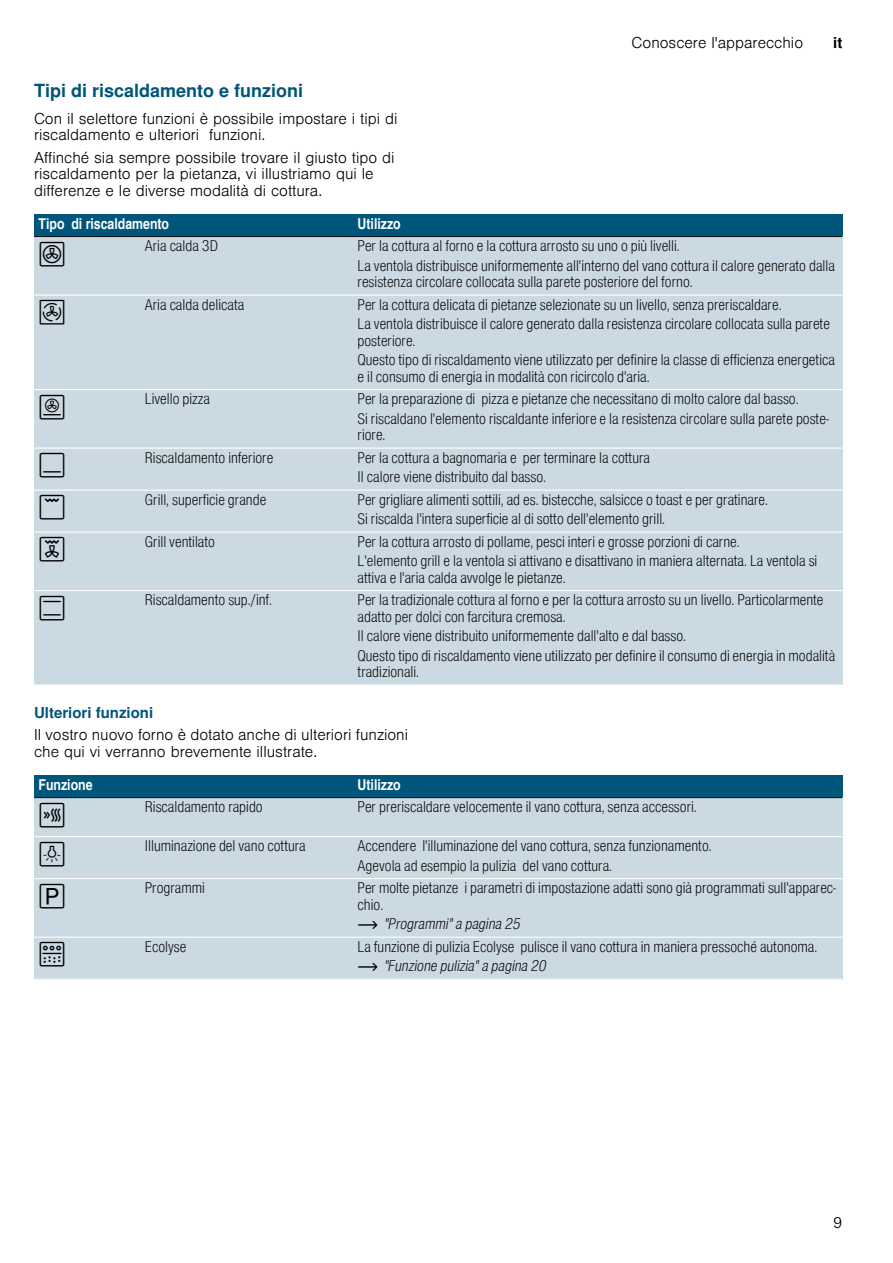
<style>
.page{position:relative;width:893px;height:1263px;background:#fff}
.page>*{position:absolute;margin:0;border:0;box-sizing:border-box;transform-origin:0 0}
.t1{font:27px "BSH Symb PH2";color:#000}
.t2{font:27px "BSH Symb PH3";color:#000}
.t3{font:700 18px "Nimbus San L";color:#00567a}
.t4{font:15px/19.5px "Nimbus San L Lig Con";color:#000}
.t5{font:300 15px/16.5px "Nimbus San L";color:#000}
.t6{font:15px "Nimbus San L Lig Con Ita";color:#000}
.t7{font:15px "Nimbus San L Bol Con";color:#fff}
.t8{font:700 15px "Nimbus San L";color:#00567a}
.t9{font:700 15px "Nimbus San L";color:#000}
.s1{font-family:"BSH Symb PH1"}
</style>
<div class="page">
<div style="left:34px;top:214px;width:319px;height:23px;background:#00567a"></div>
<div style="left:353px;top:214px;width:489px;height:23px;background:#00567a"></div>
<div style="left:34px;top:237px;width:106px;height:58px;background:#cbd9e3"></div>
<div style="left:140px;top:237px;width:213px;height:58px;background:#cbd9e3"></div>
<div style="left:353px;top:237px;width:489px;height:58px;background:#cbd9e3"></div>
<div style="left:34px;top:295px;width:106px;height:95px;background:#cbd9e3"></div>
<div style="left:140px;top:295px;width:213px;height:95px;background:#cbd9e3"></div>
<div style="left:353px;top:295px;width:489px;height:95px;background:#cbd9e3"></div>
<div style="left:34px;top:390px;width:106px;height:58px;background:#cbd9e3"></div>
<div style="left:140px;top:390px;width:213px;height:58px;background:#cbd9e3"></div>
<div style="left:353px;top:390px;width:489px;height:58px;background:#cbd9e3"></div>
<div style="left:34px;top:448px;width:106px;height:42px;background:#cbd9e3"></div>
<div style="left:140px;top:448px;width:213px;height:42px;background:#cbd9e3"></div>
<div style="left:353px;top:448px;width:489px;height:42px;background:#cbd9e3"></div>
<div style="left:34px;top:490px;width:106px;height:42px;background:#cbd9e3"></div>
<div style="left:140px;top:490px;width:213px;height:42px;background:#cbd9e3"></div>
<div style="left:353px;top:490px;width:489px;height:42px;background:#cbd9e3"></div>
<div style="left:34px;top:532px;width:106px;height:59px;background:#cbd9e3"></div>
<div style="left:140px;top:532px;width:213px;height:59px;background:#cbd9e3"></div>
<div style="left:353px;top:532px;width:489px;height:59px;background:#cbd9e3"></div>
<div style="left:34px;top:591px;width:106px;height:94px;background:#cbd9e3"></div>
<div style="left:140px;top:591px;width:213px;height:94px;background:#cbd9e3"></div>
<div style="left:353px;top:591px;width:489px;height:94px;background:#cbd9e3"></div>
<hr style="left:34px;top:236px;width:808px;height:1px;background:#000">
<hr style="left:34px;top:294px;width:808px;height:2px;background:#fff">
<hr style="left:34px;top:389px;width:808px;height:1px;background:#fff">
<hr style="left:34px;top:447px;width:808px;height:2px;background:#fff">
<hr style="left:34px;top:489px;width:808px;height:2px;background:#fff">
<hr style="left:34px;top:531px;width:808px;height:2px;background:#fff">
<hr style="left:34px;top:590px;width:808px;height:1px;background:#fff">
<hr style="left:34px;top:684px;width:808px;height:2px;background:#fff">
<div style="left:34px;top:775px;width:319px;height:23px;background:#00567a"></div>
<div style="left:353px;top:775px;width:489px;height:23px;background:#00567a"></div>
<div style="left:34px;top:798px;width:106px;height:39px;background:#cbd9e3"></div>
<div style="left:140px;top:798px;width:213px;height:39px;background:#cbd9e3"></div>
<div style="left:353px;top:798px;width:489px;height:39px;background:#cbd9e3"></div>
<div style="left:34px;top:837px;width:106px;height:42px;background:#cbd9e3"></div>
<div style="left:140px;top:837px;width:213px;height:42px;background:#cbd9e3"></div>
<div style="left:353px;top:837px;width:489px;height:42px;background:#cbd9e3"></div>
<div style="left:34px;top:879px;width:106px;height:58px;background:#cbd9e3"></div>
<div style="left:140px;top:879px;width:213px;height:58px;background:#cbd9e3"></div>
<div style="left:353px;top:879px;width:489px;height:58px;background:#cbd9e3"></div>
<div style="left:34px;top:937px;width:106px;height:42px;background:#cbd9e3"></div>
<div style="left:140px;top:937px;width:213px;height:42px;background:#cbd9e3"></div>
<div style="left:353px;top:937px;width:489px;height:42px;background:#cbd9e3"></div>
<hr style="left:34px;top:797px;width:808px;height:1px;background:#000">
<hr style="left:34px;top:836px;width:808px;height:1px;background:#fff">
<hr style="left:34px;top:878px;width:808px;height:1px;background:#fff">
<hr style="left:34px;top:936px;width:808px;height:2px;background:#fff">
<hr style="left:34px;top:978px;width:808px;height:2px;background:#fff">
<p class="t3" style="left:34px;top:79px;width:271px">Tipi di riscaldamento e funzioni</p>
<p class="t5" style="left:34px;top:109px;width:365px">Con il selettore funzioni è possibile impostare i tipi di riscaldamento e ulteriori funzioni.</p>
<p class="t5" style="left:34px;top:148px;width:362px">Affinché sia sempre possibile trovare il giusto tipo di riscaldamento per la pietanza, vi illustriamo qui le differenze e le diverse modalità di cottura.</p>
<p class="t5" style="left:631px;top:33px;width:173px">Conoscere l'apparecchio</p>
<p class="t9" style="left:833px;top:34px;width:11px">it</p>
<p class="t7" style="left:39px;top:214px;width:132px">Tipo di riscaldamento</p>
<p class="t7" style="left:357px;top:214px;width:45px">Utilizzo</p>
<h1 class="t1" style="left:39px;top:239px;width:29px">:</h1>
<p class="t4" style="left:145px;top:235px;width:75px">Aria calda 3D</p>
<p class="t4" style="left:357px;top:235px;width:479px">Per la cottura al forno e la cottura arrosto su uno o più livelli.<br>La ventola distribuisce uniformemente all'interno del vano cottura il calore generato dalla</p>
<p class="t4" style="left:357px;top:271px;width:336px">resistenza circolare collocata sulla parete posteriore del forno.</p>
<h1 class="t2" style="left:39px;top:298px;width:29px">7</h1>
<p class="t4" style="left:145px;top:294px;width:101px">Aria calda delicata</p>
<p class="t4" style="left:357px;top:294px;width:474px">Per la cottura delicata di pietanze selezionate su un livello, senza preriscaldare.<br>La ventola distribuisce il calore generato dalla resistenza circolare collocata sulla parete</p>
<p class="t4" style="left:357px;top:330px;width:479px">posteriore.<br>Questo tipo di riscaldamento viene utilizzato per definire la classe di efficienza energetica</p>
<p class="t4" style="left:357px;top:366px;width:293px">e il consumo di energia in modalità con ricircolo d'aria.</p>
<h1 class="t1" style="left:39px;top:392px;width:29px">;</h1>
<p class="t4" style="left:145px;top:388px;width:67px">Livello pizza</p>
<p class="t4" style="left:357px;top:388px;width:472px">Per la preparazione di pizza e pietanze che necessitano di molto calore dal basso.<br>Si riscaldano l'elemento riscaldante inferiore e la resistenza circolare sulla parete poste-</p>
<p class="t4" style="left:357px;top:424px;width:29px">riore.</p>
<h1 class="t1" style="left:39px;top:451px;width:29px">$</h1>
<p class="t4" style="left:145px;top:447px;width:130px">Riscaldamento inferiore</p>
<p class="t4" style="left:357px;top:447px;width:294px">Per la cottura a bagnomaria e per terminare la cottura<br>Il calore viene distribuito dal basso.</p>
<h1 class="t1" style="left:39px;top:493px;width:29px">(</h1>
<p class="t4" style="left:145px;top:489px;width:123px">Grill, superficie grande</p>
<p class="t4" style="left:357px;top:489px;width:412px">Per grigliare alimenti sottili, ad es. bistecche, salsicce o toast e per gratinare.<br>Si riscalda l'intera superficie al di sotto dell'elemento grill.</p>
<h1 class="t1" style="left:39px;top:535px;width:29px">4</h1>
<p class="t4" style="left:145px;top:531px;width:72px">Grill ventilato</p>
<p class="t4" style="left:357px;top:531px;width:461px">Per la cottura arrosto di pollame, pesci interi e grosse porzioni di carne.<br>L'elemento grill e la ventola si attivano e disattivano in maniera alternata. La ventola si</p>
<p class="t4" style="left:357px;top:567px;width:210px">attiva e l'aria calda avvolge le pietanze.</p>
<h1 class="t1" style="left:39px;top:593px;width:29px">%</h1>
<p class="t4" style="left:145px;top:589px;width:129px">Riscaldamento sup./inf.</p>
<p class="t4" style="left:357px;top:591px;width:467px;line-height:16.5px">Per la tradizionale cottura al forno e per la cottura arrosto su un livello. Particolarmente adatto per dolci con farcitura cremosa.</p>
<p class="t4" style="left:357px;top:625px;width:479px">Il calore viene distribuito uniformemente dall'alto e dal basso.<br>Questo tipo di riscaldamento viene utilizzato per definire il consumo di energia in modalità</p>
<p class="t4" style="left:357px;top:661px;width:63px">tradizionali.</p>
<p class="t8" style="left:34px;top:703px;width:121px">Ulteriori funzioni</p>
<p class="t5" style="left:34px;top:725px;width:375px">Il vostro nuovo forno è dotato anche di ulteriori funzioni che qui vi verranno brevemente illustrate.</p>
<p class="t7" style="left:39px;top:775px;width:55px">Funzione</p>
<p class="t7" style="left:357px;top:775px;width:45px">Utilizzo</p>
<h1 class="t1" style="left:39px;top:800px;width:29px">I</h1>
<p class="t4" style="left:145px;top:796px;width:119px">Riscaldamento rapido</p>
<p class="t4" style="left:357px;top:796px;width:340px">Per preriscaldare velocemente il vano cottura, senza accessori.</p>
<h1 class="t2" style="left:39px;top:839px;width:29px">4</h1>
<p class="t4" style="left:145px;top:835px;width:162px">Illuminazione del vano cottura</p>
<p class="t4" style="left:357px;top:835px;width:355px">Accendere l'illuminazione del vano cottura, senza funzionamento.<br>Agevola ad esempio la pulizia del vano cottura.</p>
<h1 class="t1" style="left:39px;top:881px;width:29px">X</h1>
<p class="t4" style="left:145px;top:877px;width:62px">Programmi</p>
<p class="t4" style="left:357px;top:879px;width:480px;line-height:16.5px">Per molte pietanze i parametri di impostazione adatti sono già programmati sull'apparec&shy;chio.</p>
<p class="t6" style="left:357px;top:914px;width:164px"><span class="s1">~</span> "Programmi" a pagina 25</p>
<h1 class="t1" style="left:39px;top:940px;width:29px">‡</h1>
<p class="t4" style="left:145px;top:936px;width:43px">Ecolyse</p>
<p class="t4" style="left:357px;top:936px;width:461px">La funzione di pulizia Ecolyse pulisce il vano cottura in maniera pressoché autonoma.</p>
<p class="t6" style="left:357px;top:956px;width:190px"><span class="s1">~</span> "Funzione pulizia" a pagina 20</p>
<p class="t5" style="left:833px;top:1213px;width:11px">9</p>
</div>
